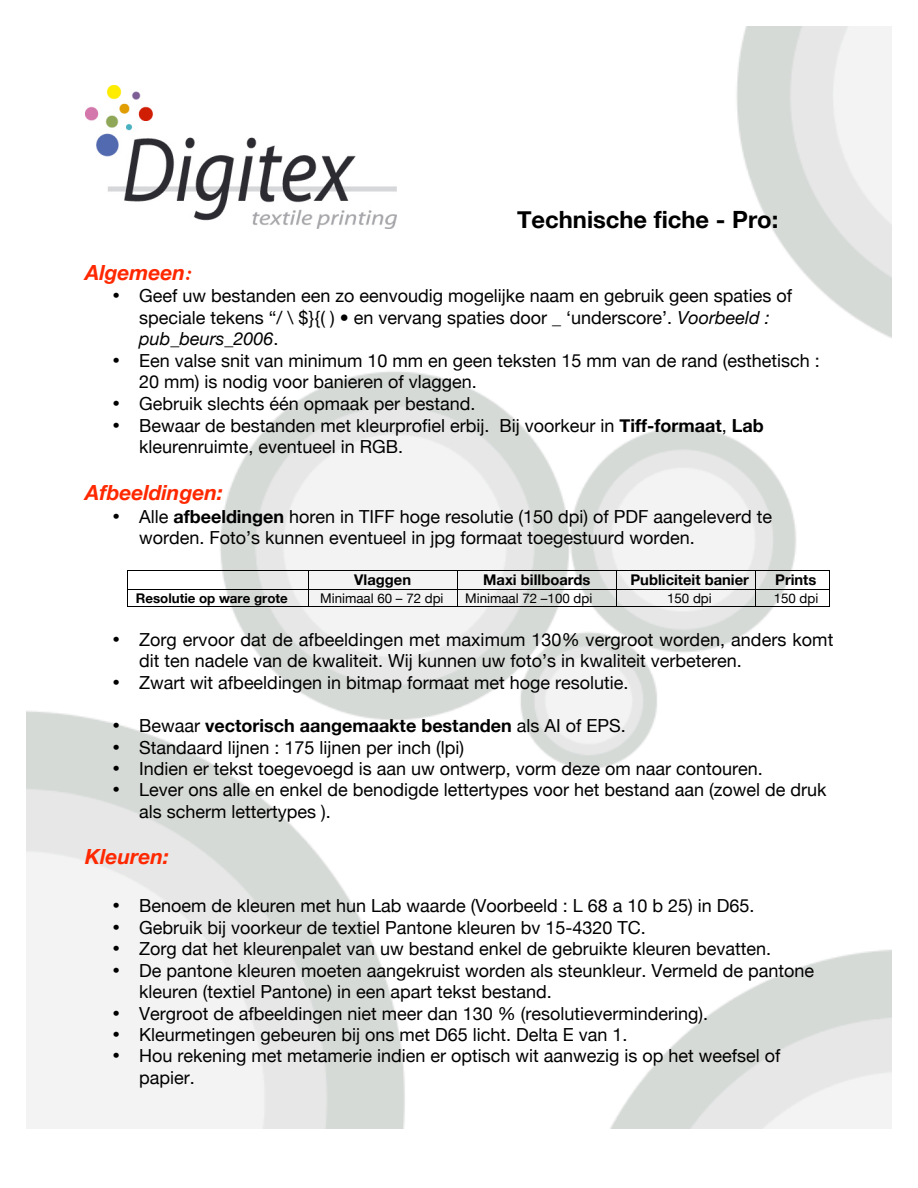
<style>
.page{position:relative;width:918px;height:1188px;background:#fff}
.page>*{position:absolute;margin:0;border:0;box-sizing:border-box;transform-origin:0 0}
.t1{font:700 23.7px "Helvetica Neue";color:#000}
.t2{font:italic 700 20.85px "Helvetica Neue";color:#ff2800}
.t3{font:18px/21.6px "Helvetica Neue";color:#000}
.t4{font:700 18px "Helvetica Neue";color:#000}
.t5{font:700 14.7px "Helvetica Neue";color:#000}
.t6{font:13.35px "Helvetica Neue";color:#000}
.t7{font:700 13.35px "Helvetica Neue";color:#000}
.s1{font-family:"Times"}
.s2{font-style:italic}
.s3{font-weight:700}
.s4{font-weight:400}
</style>
<div class="page">
<img style="left:26px;top:26px;width:865px;height:1102px">
<img style="left:85px;top:85px;width:312px;height:143px">
<hr style="left:128px;top:570px;width:180px;height:1px;background:#000">
<hr style="left:309px;top:570px;width:148px;height:1px;background:#000">
<hr style="left:458px;top:570px;width:158px;height:1px;background:#000">
<hr style="left:617px;top:570px;width:138px;height:1px;background:#000">
<hr style="left:755px;top:570px;width:74px;height:1px;background:#000">
<hr style="left:128px;top:589px;width:180px;height:1px;background:#000">
<hr style="left:309px;top:589px;width:148px;height:1px;background:#000">
<hr style="left:458px;top:589px;width:158px;height:1px;background:#000">
<hr style="left:617px;top:589px;width:138px;height:1px;background:#000">
<hr style="left:755px;top:589px;width:74px;height:1px;background:#000">
<svg style="left:127px;top:570px;width:1px;height:37px"></svg>
<hr style="left:128px;top:606px;width:180px;height:1px;background:#000">
<svg style="left:308px;top:570px;width:1px;height:37px"></svg>
<hr style="left:309px;top:606px;width:148px;height:1px;background:#000">
<svg style="left:457px;top:570px;width:1px;height:37px"></svg>
<hr style="left:458px;top:606px;width:158px;height:1px;background:#000">
<svg style="left:616px;top:570px;width:1px;height:37px"></svg>
<hr style="left:617px;top:606px;width:138px;height:1px;background:#000">
<svg style="left:755px;top:571px;width:1px;height:35px"></svg>
<hr style="left:755px;top:606px;width:74px;height:1px;background:#000">
<svg style="left:829px;top:570px;width:1px;height:37px"></svg>
<h1 class="t1" style="left:517px;top:205px;width:263px">Technische fiche - Pro:</h1>
<p class="t2" style="left:85px;top:259px;width:109px">Algemeen<span class="s1">:</span></p>
<p class="t3" style="left:139px;top:285px;width:655px;text-indent:-27px">• Geef uw bestanden een zo eenvoudig mogelijke naam en gebruik geen spaties of speciale tekens “/ \ $}{( ) • en vervang spaties door _ ‘underscore’. <span class="s2">Voorbeeld : pub_beurs_2006</span>.</p>
<p class="t3" style="left:139px;top:349px;width:682px;text-indent:-27px">• Een valse snit van minimum 10 mm en geen teksten 15 mm van de rand (esthetisch :<br>20 mm) is nodig voor banieren of vlaggen.</p>
<p class="t3" style="left:112px;top:392px;width:365px">• Gebruik slechts één opmaak per bestand.</p>
<p class="t3" style="left:139px;top:414px;width:626px;text-indent:-27px">• Bewaar de bestanden met kleurprofiel erbij. Bij voorkeur in <span class="s3">Tiff-formaat</span>, <span class="s3">Lab </span>kleurenruimte, eventueel in RGB.</p>
<p class="t2" style="left:85px;top:480px;width:140px">Afbeeldingen:</p>
<p class="t3" style="left:139px;top:506px;width:635px;text-indent:-27px">• Alle <span class="s3">afbeeldingen</span> horen in TIFF hoge resolutie (150 dpi) of PDF aangeleverd te worden. Foto’s kunnen eventueel in jpg formaat toegestuurd worden.</p>
<p class="t5" style="left:354px;top:571px;width:58px">Vlaggen</p>
<p class="t5" style="left:483px;top:571px;width:109px">Maxi billboards</p>
<p class="t5" style="left:630px;top:571px;width:120px">Publiciteit banier</p>
<p class="t5" style="left:775px;top:571px;width:43px">Prints</p>
<p class="t7" style="left:136px;top:590px;width:154px">Resolutie op ware grote</p>
<p class="t6" style="left:320px;top:590px;width:125px">Minimaal 60 – 72 dpi</p>
<p class="t6" style="left:465px;top:590px;width:129px">Minimaal 72 –100 dpi</p>
<p class="t6" style="left:667px;top:590px;width:46px">150 dpi</p>
<p class="t6" style="left:774px;top:590px;width:46px">150 dpi</p>
<p class="t3" style="left:139px;top:628px;width:696px;text-indent:-27px">• Zorg ervoor dat de afbeeldingen met maximum 130% vergroot worden, anders komt dit ten nadele van de kwaliteit. Wij kunnen uw foto’s in kwaliteit verbeteren.</p>
<p class="t3" style="left:112px;top:671px;width:518px">• Zwart wit afbeeldingen in bitmap formaat met hoge resolutie.</p>
<p class="t4" style="left:112px;top:715px;width:515px">• <span class="s4">Bewaar</span> vectorisch aangemaakte bestanden <span class="s4">als AI of EPS.</span></p>
<p class="t3" style="left:112px;top:736px;width:354px">• Standaard lijnen : 175 lijnen per inch (lpi)</p>
<p class="t3" style="left:112px;top:758px;width:652px">• Indien er tekst toegevoegd is aan uw ontwerp, vorm deze om naar contouren.</p>
<p class="t3" style="left:139px;top:779px;width:689px;text-indent:-27px">• Lever ons alle en enkel de benodigde lettertypes voor het bestand aan (zowel de druk als scherm lettertypes ).</p>
<p class="t2" style="left:85px;top:844px;width:85px">Kleuren:</p>
<p class="t3" style="left:112px;top:895px;width:644px">• Benoem de kleuren met hun Lab waarde (Voorbeeld : L 68 a 10 b 25) in D65.</p>
<p class="t3" style="left:112px;top:916px;width:535px">• Gebruik bij voorkeur de textiel Pantone kleuren bv 15-4320 TC.</p>
<p class="t3" style="left:112px;top:938px;width:661px">• Zorg dat het kleurenpalet van uw bestand enkel de gebruikte kleuren bevatten.</p>
<p class="t3" style="left:139px;top:959px;width:677px;text-indent:-27px">• De pantone kleuren moeten aangekruist worden als steunkleur. Vermeld de pantone kleuren (textiel Pantone) in een apart tekst bestand.</p>
<p class="t3" style="left:112px;top:1002px;width:598px">• Vergroot de afbeeldingen niet meer dan 130 % (resolutievermindering).</p>
<p class="t3" style="left:112px;top:1024px;width:517px">• Kleurmetingen gebeuren bij ons met D65 licht. Delta E van 1.</p>
<p class="t3" style="left:139px;top:1045px;width:643px;text-indent:-27px">• Hou rekening met metamerie indien er optisch wit aanwezig is op het weefsel of papier.</p>
</div>
